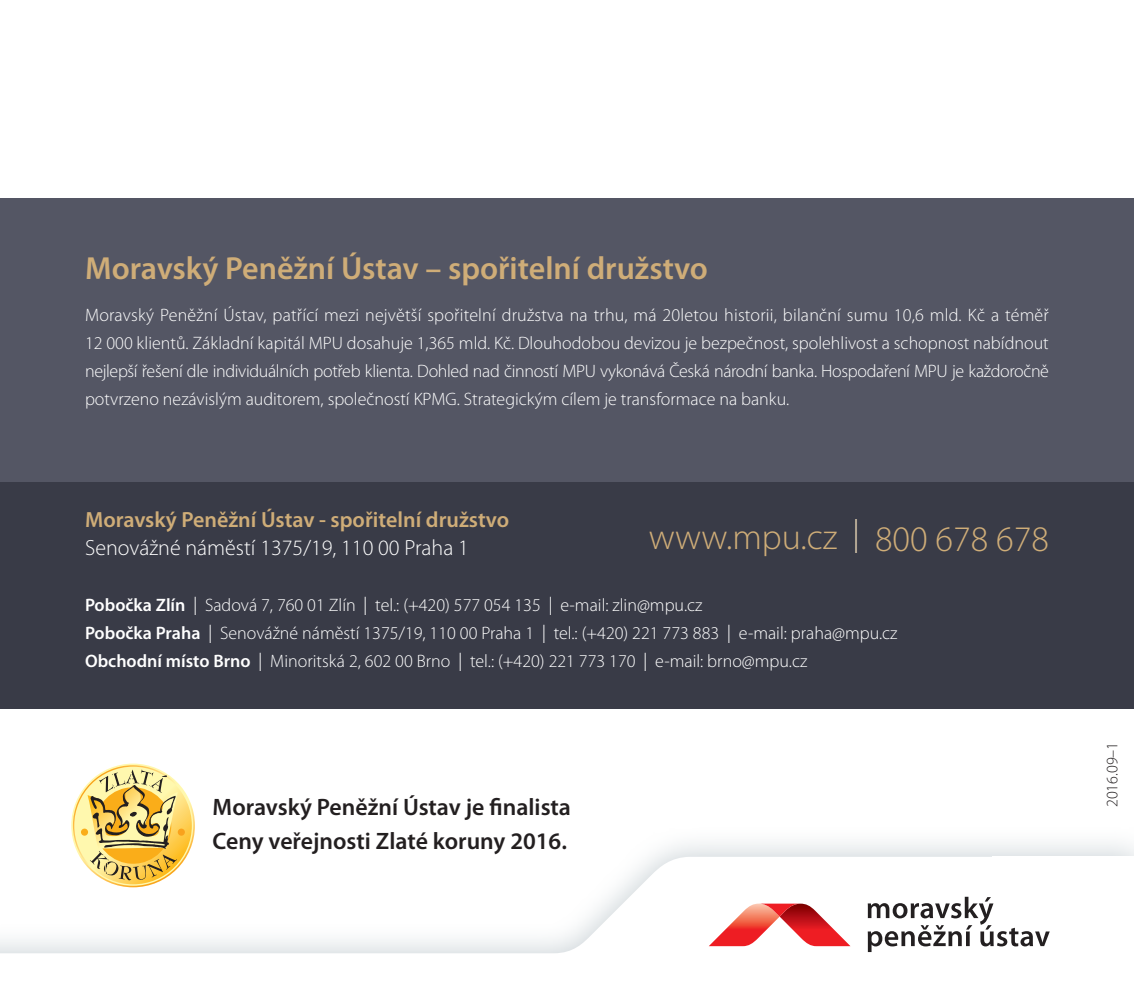
<style>
.page{position:relative;width:1134px;height:993px;background:#fff}
.page>*{position:absolute;margin:0;border:0;box-sizing:border-box;transform-origin:0 0}
.t1{font:300 36px "Myriad Pro";color:#cfad78}
.t2{font:600 32px "Myriad Pro";color:#cfad78}
.t3{font:600 23.8px "Myriad Pro";color:#231f20}
.t4{font:600 22px "Myriad Pro";color:#cfad78}
.t5{font:300 22px "Myriad Pro";color:#fff}
.t6{font:300 18px/28px "Myriad Pro";color:#fff;text-align:justify}
.t7{font:300 16px "Myriad Pro";color:#231f20}
.s1{font-weight:600}
.s2{font-size:27px}
.s3{font-size:50.4px;color:#e4d2b3}
</style>
<div class="page">
<div style="left:0;top:198px;width:1134px;height:511px;background:#545664"></div>
<div style="left:0;top:482px;width:1134px;height:227px;background:#373d4c"></div>
<svg style="left:74px;top:766px;width:118px;height:118px"></svg>
<svg style="left:88px;top:769px;width:90px;height:56px;background:#ddc578"></svg>
<div style="left:0;top:825px;width:1134px;height:167px;background:#b6c1c7;opacity:.7"></div>
<svg style="left:0;top:856px;width:992px;height:136px"></svg>
<div style="left:1074px;top:825px;width:60px;height:167px;background:#b6c1c7;opacity:.7"></div>
<div style="left:992px;top:856px;width:142px;height:136px;background:#fff"></div>
<svg style="left:868px;top:896px;width:182px;height:55px"></svg>
<svg style="left:709px;top:903px;width:141px;height:42px"></svg>
<p class="t2" style="left:85px;top:251px;width:624px">Moravský Peněžní Ústav – spořitelní družstvo</p>
<p class="t6" style="left:85px;top:301px;width:965px">Moravský Peněžní Ústav, patřící mezi největší spořitelní družstva na trhu, má 20letou historii, bilanční sumu 10,6 mld. Kč a téměř 12 000 klientů. Základní kapitál MPU dosahuje 1,365 mld. Kč. Dlouhodobou devizou je bezpečnost, spolehlivost a schopnost nabídnout nejlepší řešení dle individuálních potřeb klienta. Dohled nad činností MPU vykonává Česká národní banka. Hospodaření MPU je každoročně potvrzeno nezávislým auditorem, společností KPMG. Strategickým cílem je transformace na banku.</p>
<p class="t4" style="left:85px;top:507px;width:426px">Moravský Peněžní Ústav - spořitelní družstvo</p>
<p class="t5" style="left:85px;top:535px;width:385px">Senovážné náměstí 1375/19, 110 00 Praha 1</p>
<p class="t6" style="left:85px;top:591px;width:619px"><span class="s1">Pobočka Zlín</span> <span class="s2">I</span> Sadová 7, 760 01 Zlín <span class="s2">I</span> tel.: (+420) 577 054 135 <span class="s2">I</span> e-mail: zlin@mpu.cz</p>
<p class="t6" style="left:85px;top:619px;width:814px"><span class="s1">Pobočka Praha</span> <span class="s2">I</span> Senovážné náměstí 1375/19, 110 00 Praha 1 <span class="s2">I</span> tel.: (+420) 221 773 883 <span class="s2">I</span> e-mail: praha@mpu.cz</p>
<p class="t6" style="left:85px;top:647px;width:724px"><span class="s1">Obchodní místo Brno</span> <span class="s2">I</span> Minoritská 2, 602 00 Brno <span class="s2">I</span> tel.: (+420) 221 773 170 <span class="s2">I</span> e-mail: brno@mpu.cz</p>
<p class="t1" style="left:649px;top:517px;width:402px">www.mpu.cz <span class="s3">I</span> 800 678 678</p>
<p class="t3" style="left:213px;top:793px;width:360px">Moravský Peněžní Ústav je finalista</p>
<p class="t3" style="left:213px;top:827px;width:356px">Ceny veřejnosti Zlaté koruny 2016.</p>
<p class="t7" style="left:1103px;top:807px;width:67px;rotate:-90deg">2016.09–1</p>
</div>
